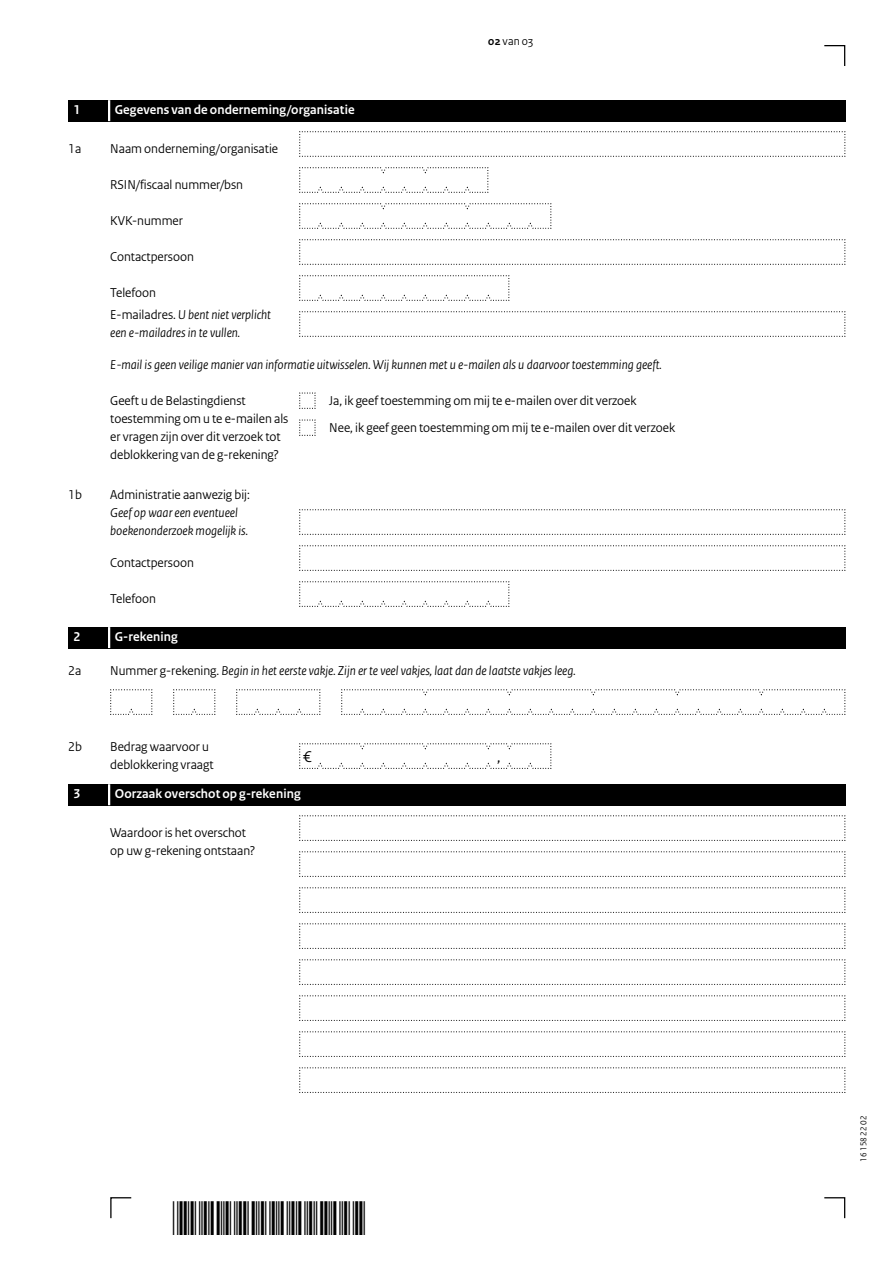
<style>
.page{position:relative;width:893px;height:1263px;background:#fff}
.page>*{position:absolute;margin:0;border:0;box-sizing:border-box;transform-origin:0 0}
.Veld{font:16.5px "Rijksoverheid Sans Heading";color:#000}
.Vraag{font:13.5px/18px "Rijksoverheid Sans Heading";color:#000}
.Vraag_Nummer{font:italic 13.5px/18px "Rijksoverheid Sans Heading";color:#000}
.Vraag-2{font:italic 13.5px/18px "Rijksoverheid Sans Heading";color:#000}
.Vraag_Nummer-2{font:13.5px/18px "Rijksoverheid Sans Heading";color:#000}
.KOP_D_Nummer{font:700 13.5px "Rijksoverheid Sans Heading";letter-spacing:.01em;color:#fff}
.Vraag_geen_inspring_niet_op_stramien{font:13.5px "Rijksoverheid Sans Heading";color:#000}
.Vraag_geen_inspring{font:13.5px "Rijksoverheid Sans Heading";color:#000}
.KOP_B_Nummer{font:700 13.5px "Rijksoverheid Sans Heading";letter-spacing:.01em;color:#fff}
.t1{font:12px "Rijksoverheid Sans Heading";color:#000}
.t2{font:9px "Rijksoverheid Sans Heading";color:#000}
.s1{font-weight:700}
.s2{font-style:normal}
</style>
<div class="page">
<svg style="left:824px;top:45px;width:22px;height:21px"></svg>
<svg style="left:824px;top:1197px;width:22px;height:22px"></svg>
<svg style="left:110px;top:1197px;width:22px;height:22px"></svg>
<svg style="left:299px;top:131px;width:547px;height:26px"></svg>
<svg style="left:299px;top:167px;width:190px;height:26px"></svg>
<svg style="left:299px;top:203px;width:253px;height:26px"></svg>
<svg style="left:299px;top:239px;width:547px;height:26px"></svg>
<svg style="left:299px;top:509px;width:547px;height:26px"></svg>
<svg style="left:299px;top:545px;width:547px;height:26px"></svg>
<svg style="left:299px;top:275px;width:211px;height:26px"></svg>
<svg style="left:299px;top:581px;width:211px;height:26px"></svg>
<svg style="left:299px;top:311px;width:547px;height:26px"></svg>
<svg style="left:299px;top:392px;width:17px;height:17px"></svg>
<svg style="left:299px;top:419px;width:17px;height:17px"></svg>
<svg style="left:299px;top:815px;width:547px;height:26px"></svg>
<svg style="left:299px;top:851px;width:547px;height:26px"></svg>
<svg style="left:299px;top:887px;width:547px;height:26px"></svg>
<svg style="left:299px;top:923px;width:547px;height:26px"></svg>
<svg style="left:299px;top:959px;width:547px;height:26px"></svg>
<svg style="left:299px;top:995px;width:547px;height:26px"></svg>
<svg style="left:299px;top:1031px;width:547px;height:26px"></svg>
<svg style="left:299px;top:1067px;width:547px;height:26px"></svg>
<svg style="left:110px;top:689px;width:43px;height:26px"></svg>
<svg style="left:173px;top:689px;width:43px;height:26px"></svg>
<svg style="left:236px;top:689px;width:85px;height:26px"></svg>
<svg style="left:341px;top:689px;width:505px;height:26px"></svg>
<svg style="left:299px;top:743px;width:253px;height:26px"></svg>
<div style="left:68px;top:100px;width:777px;height:21px;background:#000"></div>
<hr style="left:108px;top:100px;width:2px;height:21px;background:#fff">
<div style="left:68px;top:627px;width:777px;height:21px;background:#000"></div>
<hr style="left:108px;top:627px;width:2px;height:21px;background:#fff">
<div style="left:68px;top:784px;width:777px;height:21px;background:#000"></div>
<hr style="left:108px;top:784px;width:2px;height:21px;background:#fff">
<p class="t1" style="left:488px;top:34px;width:46px"><span class="s1">02</span> van 03</p>
<h2 class="KOP_D_Nummer" style="left:74px;top:102px;width:8px">1</h2>
<h2 class="KOP_D_Nummer" style="left:115px;top:102px;width:241px">Gegevens van de onderneming/organisatie</h2>
<p class="Vraag_Nummer-2" style="left:68px;top:140px;width:15px">1a</p>
<p class="Vraag_Nummer-2" style="left:110px;top:140px;width:169px">Naam onderneming/organisatie</p>
<p class="Vraag" style="left:110px;top:176px;width:134px">RSIN/fiscaal nummer/bsn</p>
<p class="Vraag" style="left:110px;top:212px;width:74px">KVK-nummer</p>
<p class="Vraag" style="left:110px;top:248px;width:85px">Contactpersoon</p>
<p class="Vraag" style="left:110px;top:284px;width:47px">Telefoon</p>
<p class="Vraag-2" style="left:110px;top:306px;width:162px"><span class="s2">E-mailadres.</span> U bent niet verplicht een e-mailadres in te vullen.</p>
<p class="Vraag-2" style="left:110px;top:356px;width:553px">E-mail is geen veilige manier van informatie uitwisselen. Wij kunnen met u e-mailen als u daarvoor toestemming geeft.</p>
<p class="Vraag" style="left:110px;top:392px;width:180px">Geeft u de Belastingdienst toestemming om u te e-mailen als er vragen zijn over dit verzoek tot deblokkering van de g-rekening?</p>
<p class="Vraag_geen_inspring" style="left:329px;top:393px;width:309px">Ja, ik geef toestemming om mij te e-mailen over dit verzoek</p>
<p class="Vraag_geen_inspring_niet_op_stramien" style="left:329px;top:420px;width:347px">Nee, ik geef geen toestemming om mij te e-mailen over dit verzoek</p>
<p class="Vraag_Nummer-2" style="left:68px;top:486px;width:15px">1b</p>
<p class="Vraag_Nummer" style="left:110px;top:486px;width:141px"><span class="s2">Administratie aanwezig bij:<br></span>Geef op waar een eventueel boekenonderzoek mogelijk is.</p>
<p class="Vraag" style="left:110px;top:554px;width:85px">Contactpersoon</p>
<p class="Vraag" style="left:110px;top:590px;width:47px">Telefoon</p>
<h2 class="KOP_B_Nummer" style="left:74px;top:629px;width:8px">2</h2>
<h2 class="KOP_B_Nummer" style="left:115px;top:629px;width:65px">G-rekening</h2>
<p class="Vraag_Nummer-2" style="left:68px;top:662px;width:15px">2a</p>
<p class="Vraag_Nummer" style="left:110px;top:662px;width:467px"><span class="s2">Nummer g-rekening.</span> Begin in het eerste vakje. Zijn er te veel vakjes, laat dan de laatste vakjes leeg.</p>
<p class="Vraag_Nummer-2" style="left:68px;top:738px;width:15px">2b</p>
<p class="Vraag_Nummer-2" style="left:110px;top:738px;width:105px">Bedrag waarvoor u deblokkering vraagt</p>
<p class="Veld" style="left:303px;top:747px;width:10px">€</p>
<p class="Veld" style="left:497px;top:747px;width:5px">,</p>
<h2 class="KOP_D_Nummer" style="left:74px;top:786px;width:8px">3</h2>
<h2 class="KOP_D_Nummer" style="left:115px;top:786px;width:187px">Oorzaak overschot op g-rekening</h2>
<p class="Vraag" style="left:110px;top:824px;width:147px">Waardoor is het overschot op uw g-rekening ontstaan?</p>
<p class="t2" style="left:858px;top:1161px;width:47px;rotate:-90deg">16 158 22 02</p>
</div>
